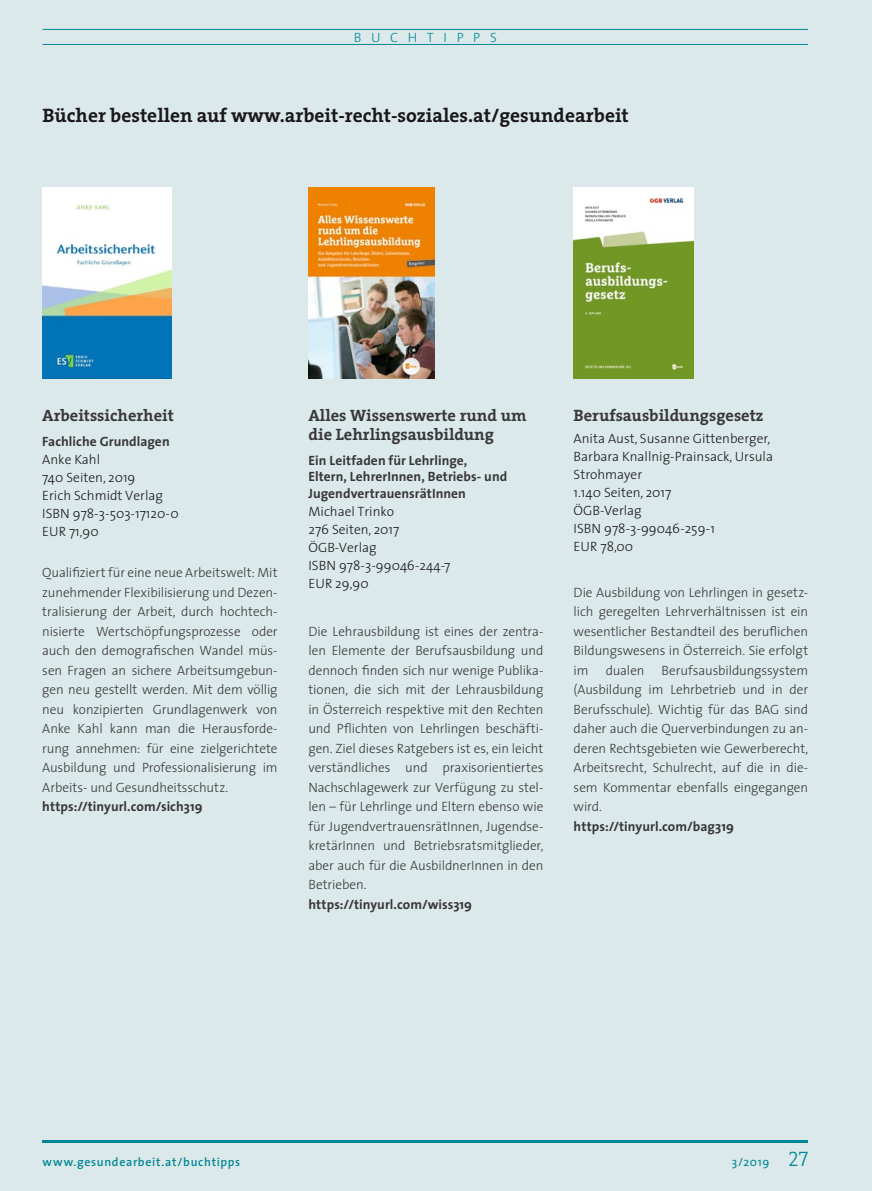
<style>
.page{position:relative;width:872px;height:1191px;background:#dce9eb}
.page>*{position:absolute;margin:0;border:0;box-sizing:border-box;transform-origin:0 0}
.t1{font:700 19.5px "The Serif";color:#1a171c}
.t2{font:700 16.5px/19.5px "The Serif";color:#38373a}
.t3{font:300 13.5px/19.5px "The Sans";letter-spacing:-.005em;color:#38373a;text-align:justify}
.t4{font:300 13.5px/18px "The Sans";color:#1a171c}
.t5{font:700 13.5px/16.2px "The Sans";letter-spacing:.005em;color:#38373a}
.t6{font:300 13.5px "The Sans";letter-spacing:.715em;color:#008795}
.t7{font:600 12px "The Sans";letter-spacing:.06em;color:#008795}
.t8{font:12px "The Sans";color:#008795}
.s1{font-family:"The Serif Light Caps";font-size:21px}
</style>
<div class="page">
<hr style="left:43px;top:1140px;width:765px;height:2px;background:#008795">
<img style="left:308px;top:187px;width:126px;height:191px">
<img style="left:42px;top:187px;width:129px;height:191px">
<img style="left:573px;top:187px;width:120px;height:191px">
<hr style="left:43px;top:29px;width:765px;height:1px;background:#008795">
<hr style="left:43px;top:44px;width:765px;height:1px;background:#008795">
<p class="t6" style="left:354px;top:26px;width:144px">BUCHTIPPS</p>
<h1 class="t1" style="left:43px;top:99px;width:588px">Bücher bestellen auf www.arbeit-recht-soziales.at/gesundearbeit</h1>
<p class="t2" style="left:42px;top:405px;width:133px">Arbeitssicherheit</p>
<p class="t5" style="left:42px;top:432px;width:129px">Fachliche Grundlagen</p>
<p class="t4" style="left:42px;top:449px;width:138px">Anke Kahl<br>740 Seiten, 2019<br>Erich Schmidt Verlag<br>ISBN 978-3-503-17120-0<br>EUR 71,90</p>
<p class="t3" style="left:42px;top:562px;width:237px">Qualifiziert für eine neue Arbeitswelt: Mit zunehmender Flexibilisierung und Dezen&shy;tralisierung der Arbeit, durch hochtech&shy;nisierte Wertschöpfungsprozesse oder auch den demografischen Wandel müs&shy;sen Fragen an sichere Arbeitsumgebun&shy;gen neu gestellt werden. Mit dem völlig neu konzipierten Grundlagenwerk von Anke Kahl kann man die Herausforde&shy;rung annehmen: für eine zielgerichtete Ausbildung und Professionalisierung im Arbeits- und Gesundheitsschutz.</p>
<p class="t5" style="left:42px;top:798px;width:162px">https://tinyurl.com/sich319</p>
<p class="t2" style="left:308px;top:405px;width:220px">Alles Wissenswerte rund um die Lehrlingsausbildung</p>
<p class="t5" style="left:308px;top:452px;width:200px">Ein Leitfaden für Lehrlinge,<br>Eltern, LehrerInnen, Betriebs- und<br>JugendvertrauensrätInnen</p>
<p class="t4" style="left:308px;top:501px;width:143px">Michael Trinko<br>276 Seiten, 2017<br>ÖGB-Verlag<br>ISBN 978-3-99046-244-7<br>EUR 29,90</p>
<p class="t3" style="left:308px;top:621px;width:236px">Die Lehrausbildung ist eines der zentra&shy;len Elemente der Berufsausbildung und dennoch finden sich nur wenige Publika&shy;tionen, die sich mit der Lehrausbildung in Österreich respektive mit den Rechten und Pflichten von Lehrlingen beschäfti&shy;gen. Ziel dieses Ratgebers ist es, ein leicht verständliches und praxisorientiertes Nachschlagewerk zur Verfügung zu stel&shy;len – für Lehrlinge und Eltern ebenso wie für JugendvertrauensrätInnen, Jugendse&shy;kretärInnen und Betriebsratsmitglieder, aber auch für die AusbildnerInnen in den Betrieben.</p>
<p class="t5" style="left:308px;top:895px;width:165px">https://tinyurl.com/wiss319</p>
<p class="t2" style="left:573px;top:405px;width:191px">Berufsausbildungsgesetz</p>
<p class="t4" style="left:573px;top:429px;width:201px">Anita Aust, Susanne Gittenberger,<br>Barbara Knallnig-Prainsack, Ursula<br>Strohmayer<br>1.140 Seiten, 2017<br>ÖGB-Verlag<br>ISBN 978-3-99046-259-1<br>EUR 78,00</p>
<p class="t3" style="left:573px;top:582px;width:236px">Die Ausbildung von Lehrlingen in gesetz&shy;lich geregelten Lehrverhältnissen ist ein wesentlicher Bestandteil des beruflichen Bildungswesens in Österreich. Sie erfolgt im</p>
<p class="t3" style="left:573px;top:660px;width:236px;text-indent:88px">Berufsausbildungssystem (Ausbildung im Lehrbetrieb und in der Berufsschule). Wichtig für das BAG sind daher auch die Querverbindungen zu an&shy;deren Rechtsgebieten wie Gewerberecht, Arbeitsrecht, Schulrecht, auf die in die&shy;sem Kommentar ebenfalls eingegangen wird.</p>
<p class="t5" style="left:573px;top:817px;width:162px">https://tinyurl.com/bag319</p>
<p class="t3" style="left:605px;top:660px;width:40px">dualen</p>
<p class="t7" style="left:43px;top:1151px;width:199px">www.gesundearbeit.at/buchtipps</p>
<p class="t8" style="left:731px;top:1151px;width:78px">3/2019 <span class="s1">27</span></p>
</div>
